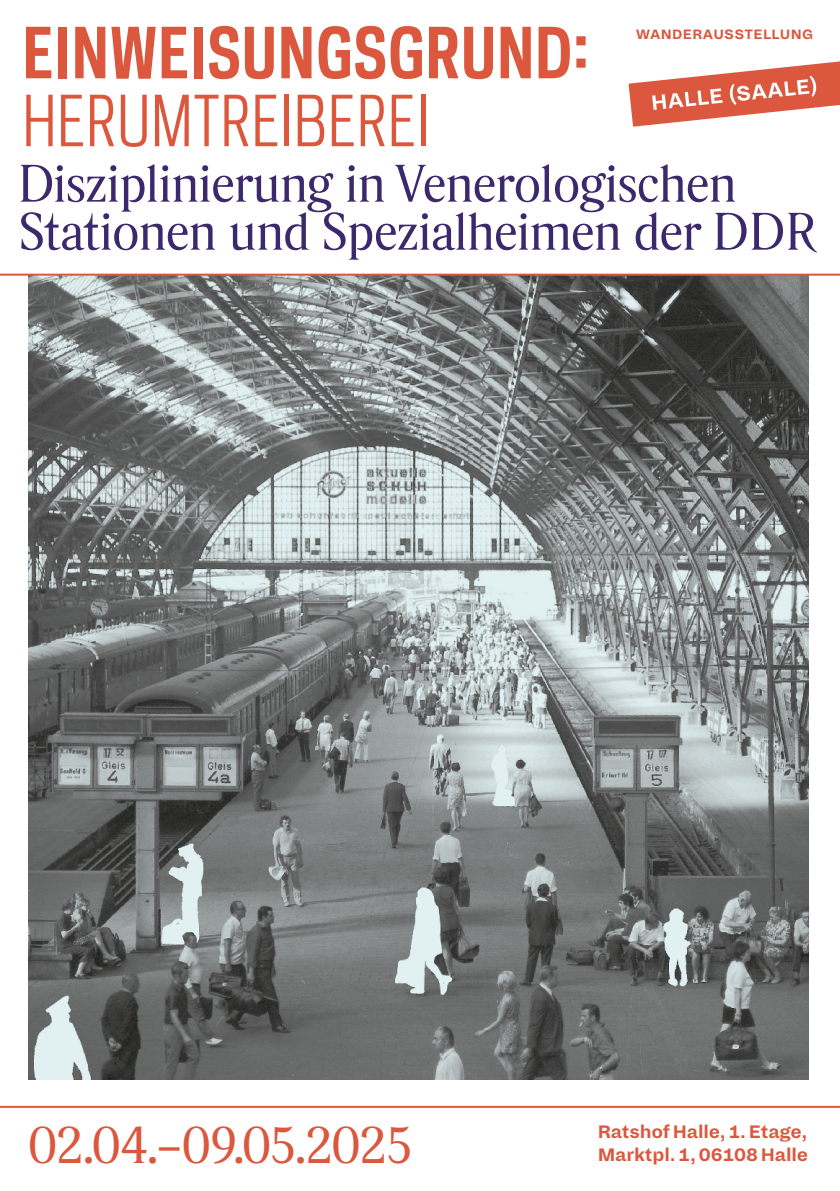
<style>
.page{position:relative;width:840px;height:1191px;background:#fff}
.page>*{position:absolute;margin:0;border:0;box-sizing:border-box;transform-origin:0 0}
.t1{font:700 66px "Galaxie Polaris Condensed";letter-spacing:.01em;color:#db573d}
.t2{font:66px "Galaxie Polaris Condensed";letter-spacing:.01em;color:#db573d}
.t3{font:50px/48px "Rando";letter-spacing:-.025em;color:#3b286d}
.t4{font:49px "Rando";letter-spacing:-.03em;color:#db573d}
.t5{font:700 20px/23px "Dia";letter-spacing:-.01em;color:#db573d}
.t6{font:700 15px "Dia";letter-spacing:.02em;color:#db573d}
</style>
<div class="page">
<img style="left:28px;top:276px;width:780px;height:804px">
<hr style="left:0;top:274px;width:839px;height:2px;background:#db573d">
<hr style="left:0;top:1105px;width:839px;height:2px;background:#db573d">
<svg style="left:628px;top:61px;width:211px;height:66px"></svg>
<h1 class="t1" style="left:22px;top:9px;width:567px">EINWEISUNGSGRUND:</h1>
<h1 class="t2" style="left:22px;top:77px;width:408px">HERUMTREIBEREI</h1>
<p class="t3" style="left:19px;top:159px;width:798px">Disziplinierung in Venerologischen<br>Stationen und Spezialheimen der DDR</p>
<p class="t6" style="left:635px;top:25px;width:179px">WANDERAUSSTELLUNG</p>
<p class="t4" style="left:28px;top:1109px;width:386px">02.04.–09.05.2025</p>
<p class="t5" style="left:597px;top:1120px;width:212px">Ratshof Halle, 1. Etage,<br>Marktpl. 1, 06108 Halle</p>
</div>
